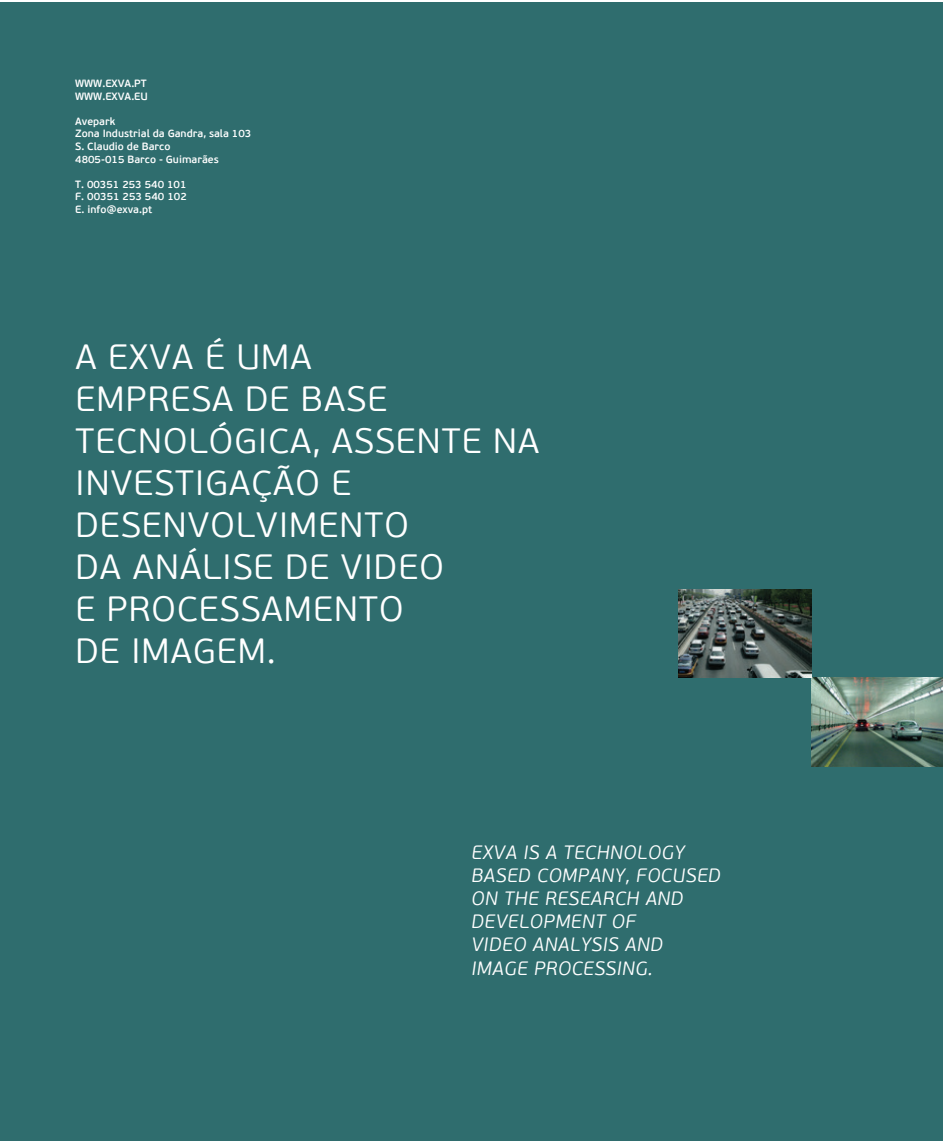
<style>
.page{position:relative;width:943px;height:1141px;background:#fff}
.page>*{position:absolute;margin:0;border:0;box-sizing:border-box;transform-origin:0 0}
.t1{font:300 35px/42px "PF Beau Sans Pro";letter-spacing:.035em;color:#fff}
.t2{font:italic 300 19.25px/23.1px "PF Beau Sans Pro";letter-spacing:.035em;color:#fff}
.t3{font:600 10.5px/12.6px "PF Beau Sans Pro";color:#fff}
</style>
<div class="page">
<div style="left:0;top:2px;width:943px;height:1139px;background:#2f6d6e"></div>
<img style="left:811px;top:677px;width:132px;height:89px">
<img style="left:678px;top:589px;width:133px;height:89px">
<p class="t3" style="left:75px;top:77px;width:74px">WWW.EXVA.PT<br>WWW.EXVA.EU</p>
<p class="t3" style="left:75px;top:115px;width:178px">Avepark<br>Zona Industrial da Gandra, sala 103<br>S. Claudio de Barco<br>4805-015 Barco - Guimarães</p>
<p class="t3" style="left:75px;top:178px;width:113px;text-align:justify">T. 00351 253 540 101<br>F. 00351 253 540 102<br>E. info@exva.pt</p>
<h1 class="t1" style="left:75px;top:337px;width:465px">A EXVA É UMA<br>EMPRESA DE BASE<br>TECNOLÓGICA, ASSENTE NA<br>INVESTIGAÇÃO E<br>DESENVOLVIMENTO<br>DA ANÁLISE DE VIDEO<br>E PROCESSAMENTO<br>DE IMAGEM.</h1>
<h2 class="t2" style="left:471px;top:841px;width:251px">EXVA IS A TECHNOLOGY<br>BASED COMPANY, FOCUSED<br>ON THE RESEARCH AND<br>DEVELOPMENT OF<br>VIDEO ANALYSIS AND<br>IMAGE PROCESSING.</h2>
</div>
